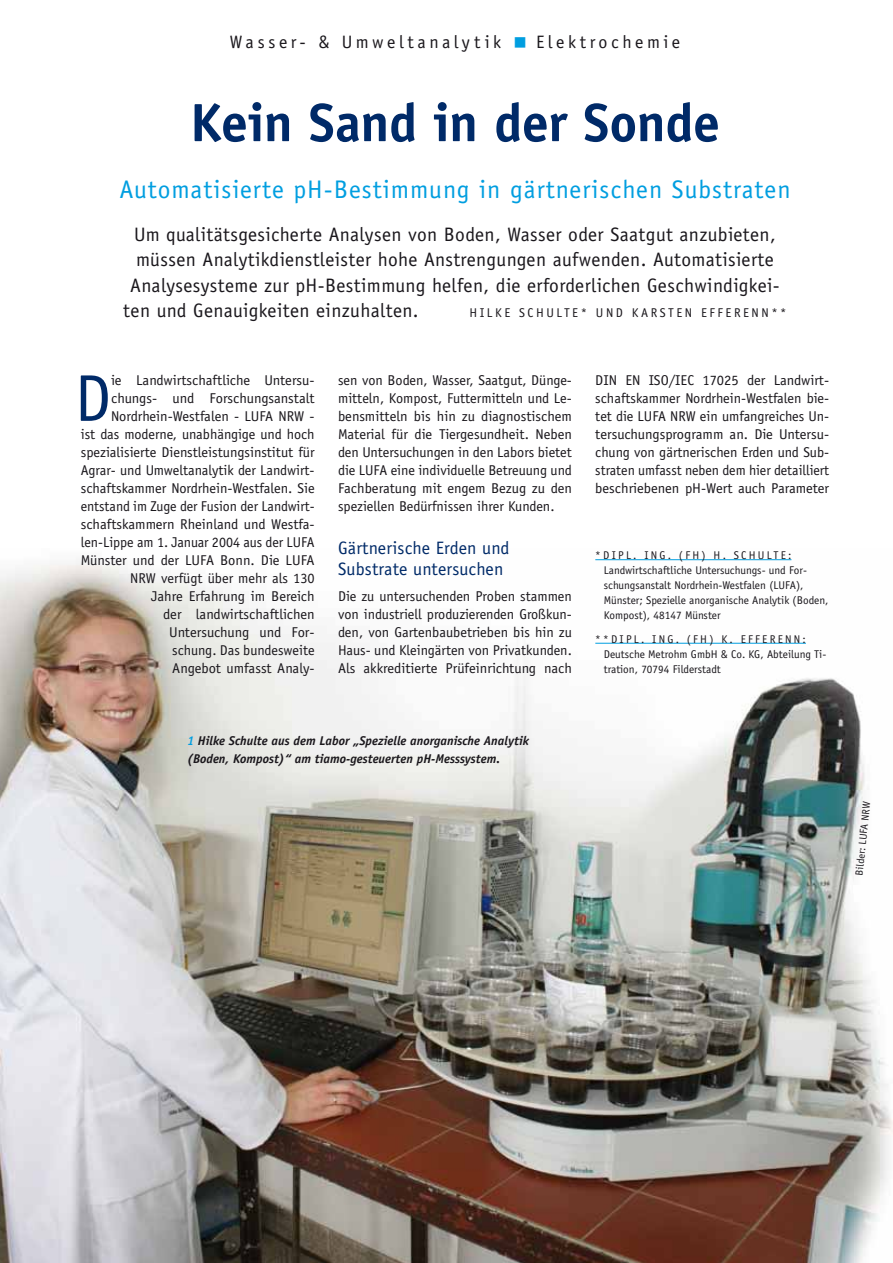
<style>
.page{position:relative;width:893px;height:1263px;background:#fff}
.page>*{position:absolute;margin:0;border:0;box-sizing:border-box;transform-origin:0 0}
.t1{font:66.3px "Officina Sans Std";color:#002a68}
.t2{font:700 54px "Officina Sans Std";letter-spacing:-.005em;color:#002a68}
.t3{font:25.5px "Officina Sans Std";letter-spacing:.04em;color:#009ee0}
.t4{font:19.5px "Officina Sans Std";letter-spacing:.02em;color:#1a171c}
.t5{font:18px/21.6px "Officina Sans Std";letter-spacing:.01em;color:#002a68}
.t6{font:18px "Officina Sans Std";letter-spacing:.2em;color:#1a171c}
.t7{font:14.25px/18px "Officina Sans Std";color:#1a171c;text-align:justify}
.t8{font:italic 700 12.75px/18px "Officina Sans Std";color:#1a171c}
.t9{font:12.75px "Officina Sans Std";letter-spacing:.2em;color:#1a171c}
.t10{font:11.25px/15px "Officina Sans Std";color:#1a171c}
.t11{font:10.5px "Officina Sans Std";color:#1a171c}
.s1{color:#009ee0}
</style>
<div class="page">
<img style="left:0;top:559px;width:893px;height:704px">
<hr style="left:595px;top:559px;width:196px;height:1px;background:#009ee0">
<hr style="left:595px;top:643px;width:211px;height:1px;background:#009ee0">
<p class="t6" style="left:230px;top:31px;width:452px">Wasser- &amp; Umweltanalytik <span class="s1">■</span> Elektrochemie</p>
<h2 class="t2" style="left:190px;top:89px;width:531px">Kein Sand in der Sonde</h2>
<h3 class="t3" style="left:119px;top:175px;width:673px">Automatisierte pH-Bestimmung in gärtnerischen Substraten</h3>
<h3 class="t4" style="left:134px;top:223px;width:643px">Um qualitätsgesicherte Analysen von Boden, Wasser oder Saatgut anzubieten,</h3>
<h3 class="t4" style="left:136px;top:248px;width:639px">müssen Analytikdienstleister hohe Anstrengungen aufwenden. Automatisierte</h3>
<h3 class="t4" style="left:130px;top:274px;width:651px">Analysesysteme zur pH-Bestimmung helfen, die erforderlichen Geschwindigkei-</h3>
<h3 class="t4" style="left:123px;top:299px;width:297px">ten und Genauigkeiten einzuhalten.</h3>
<p class="t9" style="left:469px;top:305px;width:19px">Hilke</p>
<p class="t9" style="left:519px;top:305px;width:27px">Schul</p>
<p class="t9" style="left:564px;top:305px;width:42px">te* und</p>
<p class="t9" style="left:632px;top:305px;width:19px">Kars</p>
<p class="t9" style="left:668px;top:305px;width:16px">t en</p>
<p class="t9" style="left:701px;top:305px;width:18px">Efferenn</p>
<p class="t9" style="left:771px;top:305px;width:17px">**</p>
<p class="t7" style="left:81px;top:371px;width:235px;text-align:right">ie Landwirtschaftliche Untersu&shy;chungs- und Forschungsanstalt Nordrhein-Westfalen - LUFA NRW -<br>ist das moderne, unabhängige und hoch spezialisierte Dienstleistungsinstitut für Agrar- und Umweltanalytik der Landwirt&shy;schaftskammer Nordrhein-Westfalen. Sie entstand im Zuge der Fusion der Landwirt&shy;schaftskammern Rheinland und Westfa&shy;len-Lippe am 1. Januar 2004 aus der LUFA Münster und der LUFA Bonn. Die LUFA NRW verfügt über mehr als 130<br>Jahre Erfahrung im Bereich<br>der landwirtschaftlichen Untersuchung und For-<br>schung. Das bundesweite<br>Angebot umfasst Analy-</p>
<h1 class="t1" style="left:74px;top:360px;width:38px">D</h1>
<p class="t7" style="left:338px;top:371px;width:235px">sen von Boden, Wasser, Saatgut, Dünge&shy;mitteln, Kompost, Futtermitteln und Le&shy;bensmitteln bis hin zu diagnostischem Material für die Tiergesundheit. Neben den Untersuchungen in den Labors bietet die LUFA eine individuelle Betreuung und Fachberatung mit engem Bezug zu den speziellen Bedürfnissen ihrer Kunden.</p>
<p class="t5" style="left:338px;top:537px;width:173px">Gärtnerische Erden und<br>Substrate untersuchen</p>
<p class="t7" style="left:338px;top:587px;width:235px">Die zu untersuchenden Proben stammen von industriell produzierenden Großkun&shy;den, von Gartenbaubetrieben bis hin zu Haus- und Kleingärten von Privatkunden.<br>Als akkreditierte Prüfeinrichtung nach</p>
<p class="t7" style="left:595px;top:371px;width:235px">DIN EN ISO/IEC 17025 der Landwirt&shy;schaftskammer Nordrhein-Westfalen bie&shy;tet die LUFA NRW ein umfangreiches Un&shy;tersuchungsprogramm an. Die Untersu&shy;chung von gärtnerischen Erden und Sub&shy;straten umfasst neben dem hier detailliert beschriebenen pH-Wert auch Parameter</p>
<p class="t10" style="left:595px;top:548px;width:24px">*Dipl</p>
<p class="t10" style="left:633px;top:548px;width:124px">. In g. (FH) H. Schul</p>
<p class="t10" style="left:604px;top:548px;width:226px;text-indent:170px">te:<br>Landwirtschaftliche Untersuchungs- und For&shy;schungsanstalt Nordrhein-Westfalen (LUFA), Münster; Spezielle anorganische Analytik (Boden, Kompost), 48147 Münster</p>
<p class="t10" style="left:595px;top:632px;width:32px">**Dipl</p>
<p class="t10" style="left:641px;top:632px;width:116px">. In g. (FH) K. Efferenn</p>
<p class="t10" style="left:604px;top:632px;width:224px;text-indent:199px">:<br>Deutsche Metrohm GmbH &amp; Co. KG, Abteilung Ti&shy;tration, 70794 Filderstadt</p>
<p class="t8" style="left:187px;top:731px;width:343px"><span class="s1">1</span> Hilke Schulte aus dem Labor „Spezielle anorganische Analytik (Boden, Kompost)“ am tiamo-gesteuerten pH-Messsystem.</p>
<p class="t11" style="left:853px;top:874px;width:75px;rotate:-84deg">Bilder: LUFA NRW</p>
</div>
